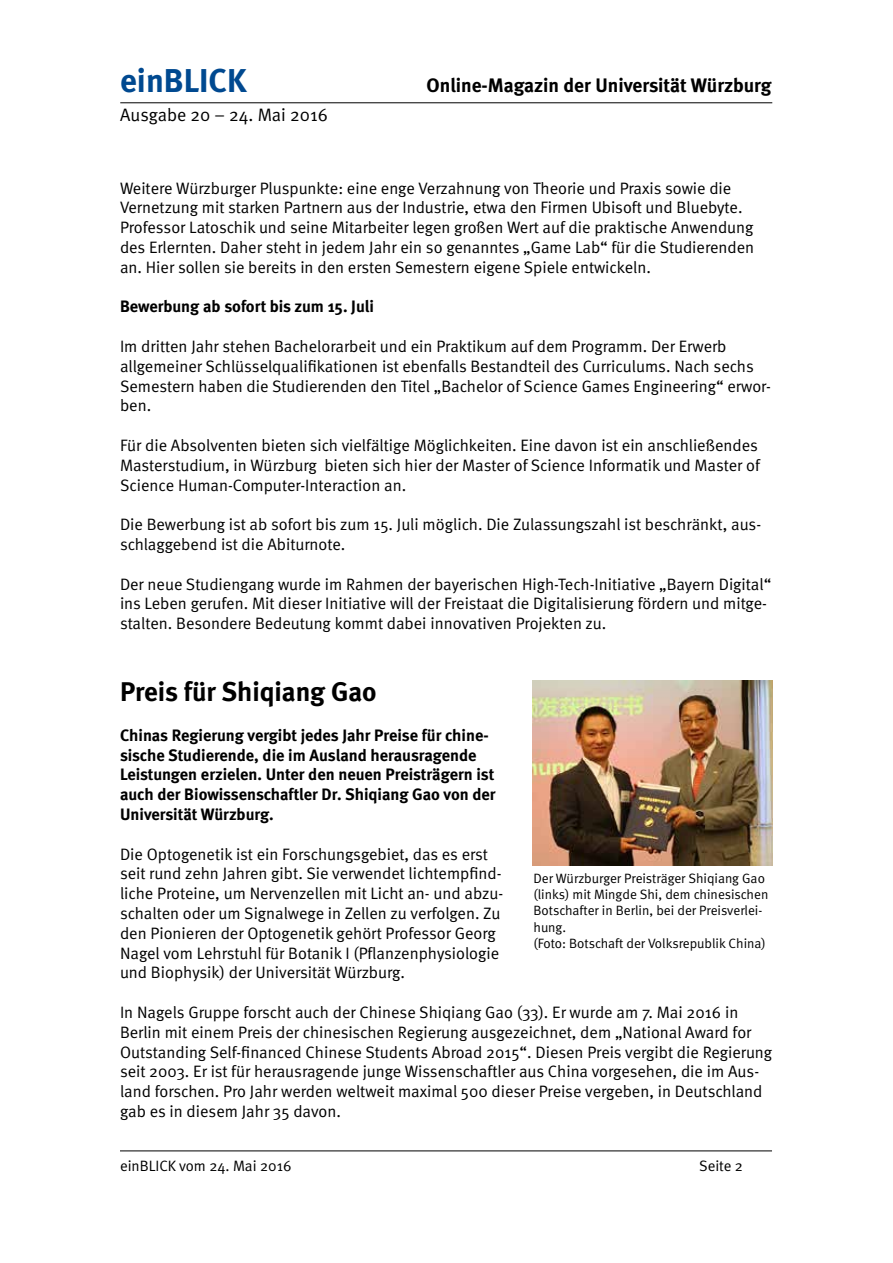
<style>
.page{position:relative;width:893px;height:1263px;background:#fff}
.page>*{position:absolute;margin:0;border:0;box-sizing:border-box;transform-origin:0 0}
.t1{font:700 33px "Meta";color:#004990}
.t2{font:700 27px "Meta";color:#000}
.t3{font:700 19.5px "Meta";color:#000}
.t4{font:18px "Meta Normal";color:#000}
.t5{font:16.5px/19.8px "Meta Normal";color:#000}
.t6{font:700 16.5px/19.8px "Meta";color:#000}
.t7{font:15px "Meta Normal";color:#000}
.t8{font:13.5px/16.2px "Meta Normal";color:#000}
</style>
<div class="page">
<hr style="left:120px;top:102px;width:652px;height:1px;background:#000">
<hr style="left:120px;top:1150px;width:652px;height:1px;background:#000">
<img style="left:533px;top:680px;width:240px;height:185px">
<h1 class="t1" style="left:120px;top:61px;width:128px">einBLICK</h1>
<p class="t3" style="left:427px;top:74px;width:346px">Online-Magazin der Universität Würzburg</p>
<p class="t4" style="left:120px;top:105px;width:209px">Ausgabe 20 – 24. Mai 2016</p>
<p class="t5" style="left:120px;top:178px;width:636px">Weitere Würzburger Pluspunkte: eine enge Verzahnung von Theorie und Praxis sowie die Vernetzung mit starken Partnern aus der Industrie, etwa den Firmen Ubisoft und Bluebyte.<br>Professor Latoschik und seine Mitarbeiter legen großen Wert auf die praktische Anwendung des Erlernten. Daher steht in jedem Jahr ein so genanntes „Game Lab“ für die Studierenden an. Hier sollen sie bereits in den ersten Semestern eigene Spiele entwickeln.</p>
<p class="t6" style="left:120px;top:296px;width:255px">Bewerbung ab sofort bis zum 15. Juli</p>
<p class="t5" style="left:120px;top:336px;width:653px">Im dritten Jahr stehen Bachelorarbeit und ein Praktikum auf dem Programm. Der Erwerb allgemeiner Schlüsselqualifikationen ist ebenfalls Bestandteil des Curriculums. Nach sechs Semestern haben die Studierenden den Titel „Bachelor of Science Games Engineering“ erwor&shy;ben.</p>
<p class="t5" style="left:120px;top:435px;width:641px;text-align:justify">Für die Absolventen bieten sich vielfältige Möglichkeiten. Eine davon ist ein anschließendes Masterstudium, in Würzburg bieten sich hier der Master of Science Informatik und Master of Science Human-Computer-Interaction an.</p>
<p class="t5" style="left:120px;top:514px;width:643px">Die Bewerbung ist ab sofort bis zum 15. Juli möglich. Die Zulassungszahl ist beschränkt, aus&shy;schlaggebend ist die Abiturnote.</p>
<p class="t5" style="left:120px;top:574px;width:653px">Der neue Studiengang wurde im Rahmen der bayerischen High-Tech-Initiative „Bayern Digital“ ins Leben gerufen. Mit dieser Initiative will der Freistaat die Digitalisierung fördern und mitge&shy;stalten. Besondere Bedeutung kommt dabei innovativen Projekten zu.</p>
<h2 class="t2" style="left:120px;top:676px;width:258px">Preis für Shiqiang Gao</h2>
<p class="t6" style="left:120px;top:725px;width:377px">Chinas Regierung vergibt jedes Jahr Preise für chine&shy;sische Studierende, die im Ausland herausragende Leistungen erzielen. Unter den neuen Preisträgern ist auch der Biowissenschaftler Dr. Shiqiang Gao von der Universität Würzburg.</p>
<p class="t5" style="left:120px;top:844px;width:385px">Die Optogenetik ist ein Forschungsgebiet, das es erst seit rund zehn Jahren gibt. Sie verwendet lichtempfind&shy;liche Proteine, um Nervenzellen mit Licht an- und abzu&shy;schalten oder um Signalwege in Zellen zu verfolgen. Zu den Pionieren der Optogenetik gehört Professor Georg Nagel vom Lehrstuhl für Botanik I (Pflanzenphysiologie und Biophysik) der Universität Würzburg.</p>
<p class="t5" style="left:120px;top:1002px;width:654px">In Nagels Gruppe forscht auch der Chinese Shiqiang Gao (33). Er wurde am 7. Mai 2016 in Berlin mit einem Preis der chinesischen Regierung ausgezeichnet, dem „National Award for Outstanding Self-financed Chinese Students Abroad 2015“. Diesen Preis vergibt die Regierung seit 2003. Er ist für herausragende junge Wissenschaftler aus China vorgesehen, die im Aus&shy;land forschen. Pro Jahr werden weltweit maximal 500 dieser Preise vergeben, in Deutschland gab es in diesem Jahr 35 davon.</p>
<p class="t8" style="left:533px;top:870px;width:236px">Der Würzburger Preisträger Shiqiang Gao (links) mit Mingde Shi, dem chinesischen Botschafter in Berlin, bei der Preisverlei&shy;hung.<br>(Foto: Botschaft der Volksrepublik China)</p>
<p class="t7" style="left:120px;top:1157px;width:173px">einBLICK vom 24. Mai 2016</p>
<p class="t7" style="left:699px;top:1157px;width:45px">Seite 2</p>
</div>
